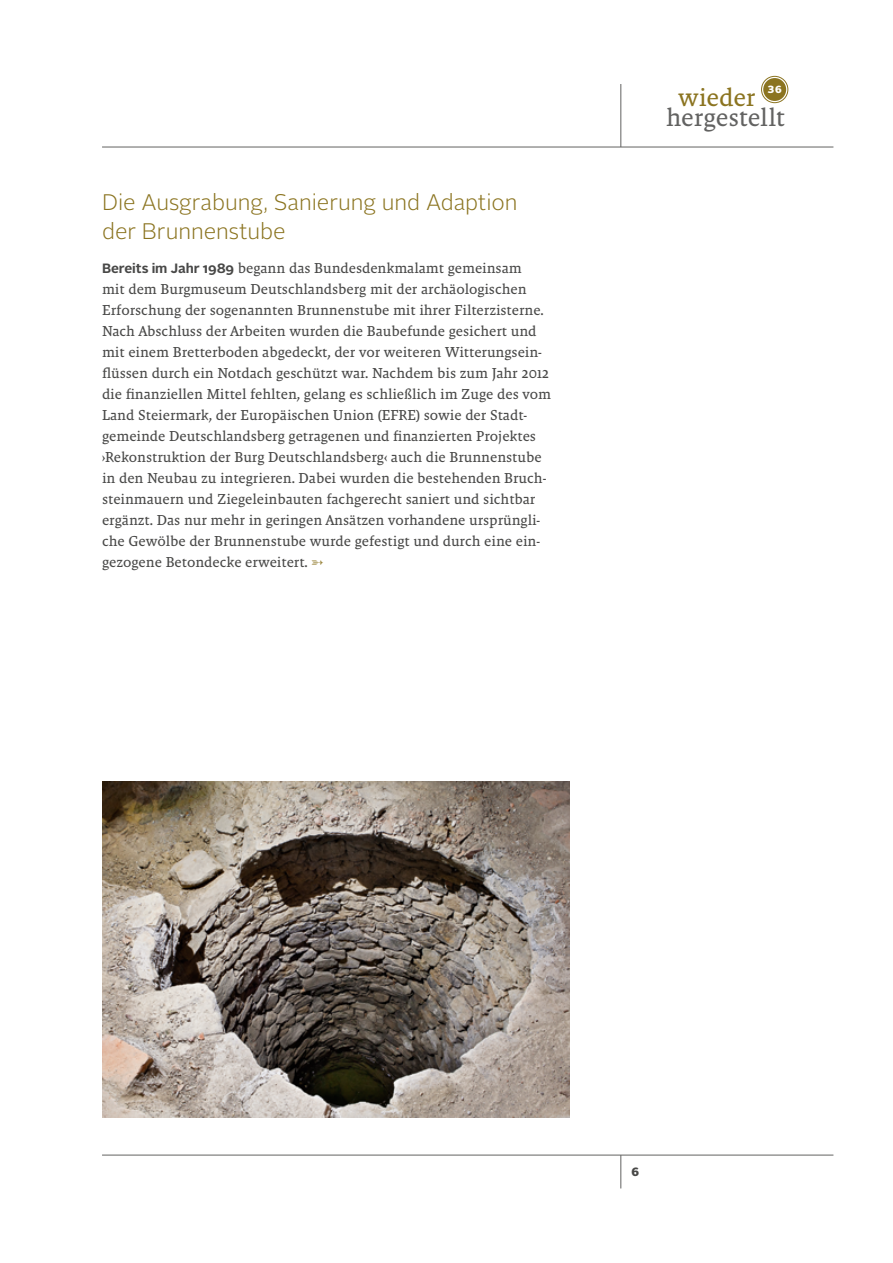
<style>
.page{position:relative;width:893px;height:1263px;background:#fff}
.page>*{position:absolute;margin:0;border:0;box-sizing:border-box;transform-origin:0 0}
.t1{font:25.65px "Malaga OT";letter-spacing:-.01em;color:#626261}
.t2{font:25.65px "Malaga OT";letter-spacing:-.015em;color:#8b7420}
.t3{font:300 22.5px/28.5px "Alright Sans";letter-spacing:-.005em;color:#8b7420}
.t4{font:14.7px/21px "Malaga OT";letter-spacing:-.005em;color:#484847}
.t5{font:900 12px "Alright Sans";color:#484847}
.t6{font:900 10.35px "Alright Sans";color:#fff}
.s1{font-family:"Alright Sans";font-weight:700;font-size:13.5px}
.s2{color:#9b863e}
</style>
<div class="page">
<hr style="left:102px;top:147px;width:731px;height:1px;background:#626261">
<hr style="left:102px;top:1155px;width:731px;height:1px;background:#626261">
<div style="left:763px;top:78px;width:23px;height:23px;background:#8b7420;border-radius:50%"></div>
<div style="left:761px;top:76px;width:27px;height:27px;border:1px solid #8b7420;border-radius:50%"></div>
<hr style="left:621px;top:84px;width:1px;height:63px;background:#626261">
<hr style="left:621px;top:1155px;width:1px;height:33px;background:#626261">
<img style="left:102px;top:782px;width:468px;height:336px">
<h2 class="t3" style="left:102px;top:188px;width:417px">Die Ausgrabung, Sanierung und Adaption der Brunnenstube</h2>
<p class="t4" style="left:102px;top:257px;width:451px"><span class="s1">Bereits im Jahr 1989</span> begann das Bundesdenkmalamt gemeinsam<br>mit dem Burgmuseum Deutschlandsberg mit der archäologischen Erforschung der sogenannten Brunnenstube mit ihrer Filterzisterne.<br>Nach Abschluss der Arbeiten wurden die Baubefunde gesichert und mit einem Bretterboden abgedeckt, der vor weiteren Witterungsein&shy;flüssen durch ein Notdach geschützt war. Nachdem bis zum Jahr 2012 die finanziellen Mittel fehlten, gelang es schließlich im Zuge des vom Land Steiermark, der Europäischen Union (EFRE) sowie der Stadt&shy;gemeinde Deutschlandsberg getragenen und finanzierten Projektes ›Rekonstruktion der Burg Deutschlandsberg‹ auch die Brunnenstube in den Neubau zu integrieren. Dabei wurden die bestehenden Bruch&shy;steinmauern und Ziegeleinbauten fachgerecht saniert und sichtbar ergänzt. Das nur mehr in geringen Ansätzen vorhandene ursprüngli&shy;che Gewölbe der Brunnenstube wurde gefestigt und durch eine ein&shy;gezogene Betondecke erweitert. <span class="s2">➳</span></p>
<h1 class="t2" style="left:678px;top:83px;width:79px">wieder</h1>
<p class="t6" style="left:767px;top:82px;width:16px">36</p>
<h1 class="t1" style="left:666px;top:103px;width:120px">hergestellt</h1>
<p class="t5" style="left:631px;top:1163px;width:9px">6</p>
</div>
